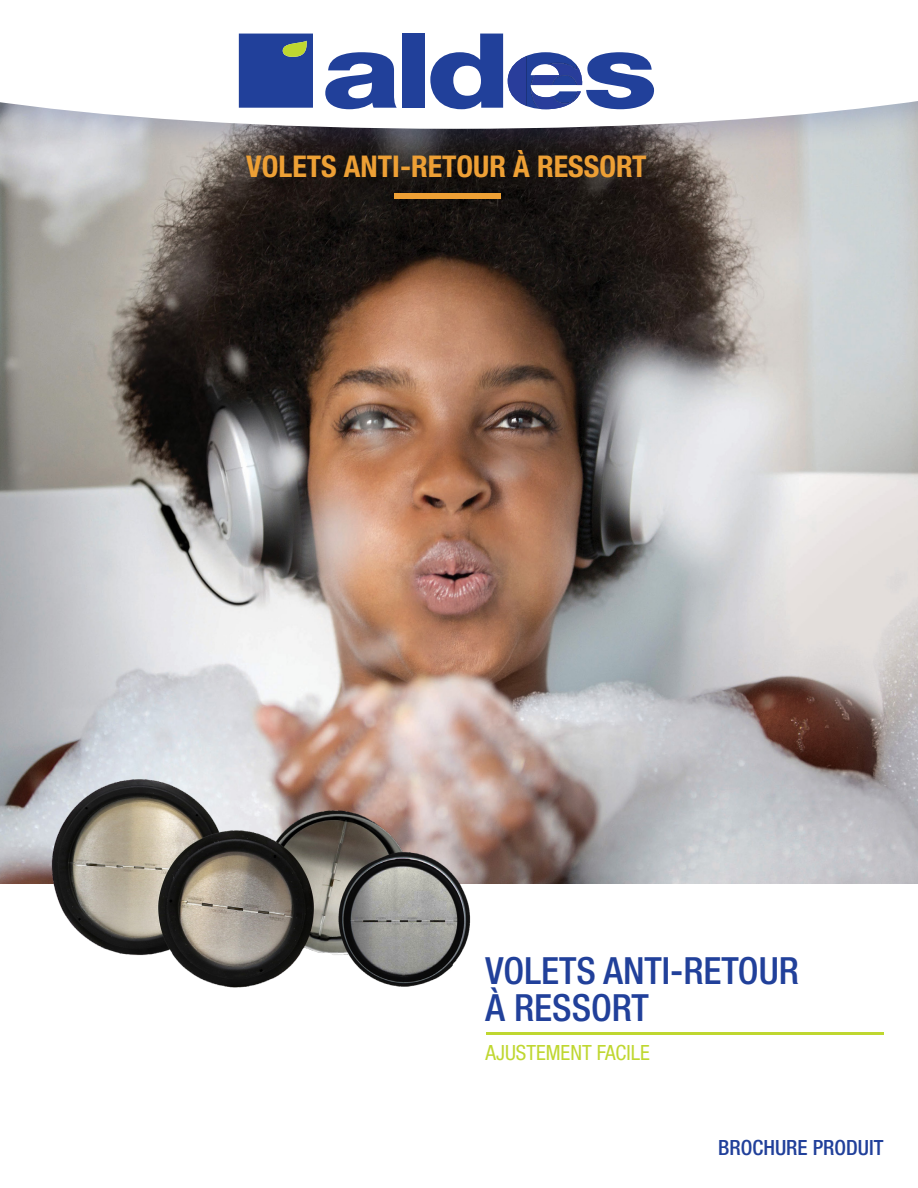
<style>
.page{position:relative;width:918px;height:1188px;background:#fff}
.page>*{position:absolute;margin:0;border:0;box-sizing:border-box;transform-origin:0 0}
.t1{font:500 condensed 37.5px/37.5px "Helvetica Neue LT Std";color:#21409a}
.t2{font:700 condensed 30px "Helvetica Neue LT Std";color:#eea035}
.t3{font:condensed 21px "Helvetica Neue LT Std";color:#bfd730}
.t4{font:500 condensed 21px "Helvetica Neue LT Std";color:#21409a}
</style>
<div class="page">
<img style="left:0;top:163px;width:918px;height:721px">
<div style="left:0;top:0;width:918px;height:163px;background:#21409a;opacity:.2"></div>
<svg style="left:0;top:0;width:918px;height:129px"></svg>
<svg style="left:325px;top:52px;width:72px;height:57px"></svg>
<div style="left:402px;top:34px;width:23px;height:74px;background:#21409a"></div>
<svg style="left:430px;top:34px;width:224px;height:75px"></svg>
<div style="left:239px;top:34px;width:74px;height:74px;background:#21409a"></div>
<hr style="left:486px;top:1032px;width:398px;height:3px;background:#bfd730">
<div style="left:394px;top:193px;width:107px;height:5px;background:#eea035"></div>
<img style="left:49px;top:775px;width:425px;height:213px">
<p class="t2" style="left:246px;top:148px;width:402px">VOLETS ANTI-RETOUR À RESSORT</p>
<p class="t1" style="left:486px;top:951px;width:315px">VOLETS ANTI-RETOUR<br>À RESSORT</p>
<p class="t3" style="left:486px;top:1041px;width:166px">AJUSTEMENT FACILE</p>
<p class="t4" style="left:718px;top:1135px;width:167px">BROCHURE PRODUIT</p>
</div>
